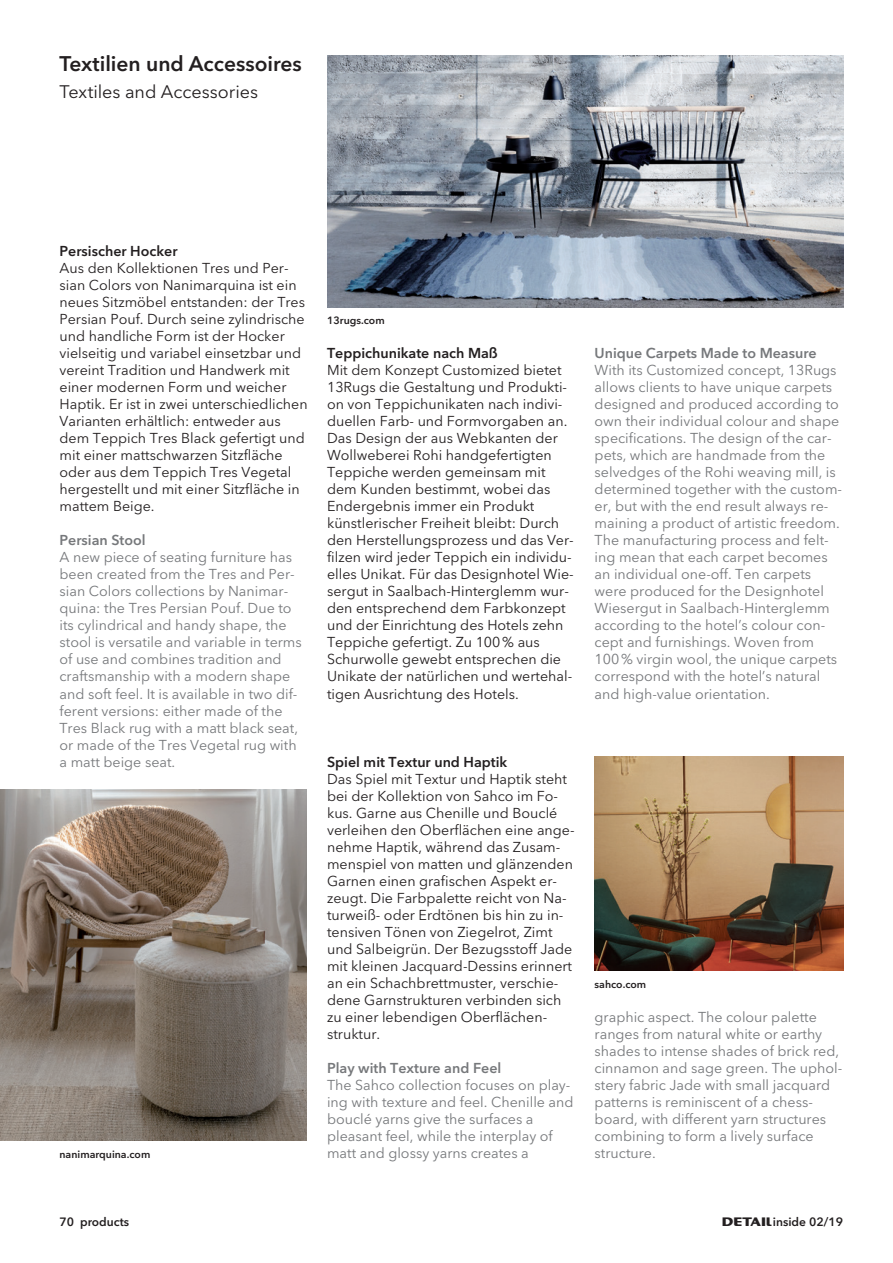
<style>
.page{position:relative;width:893px;height:1263px;background:#fff}
.page>*{position:absolute;margin:0;border:0;box-sizing:border-box;transform-origin:0 0}
.t1{font:600 21px "Avenir Next LT Pro";color:#231f20}
.t2{font:18px "Avenir Next LT Pro";color:#231f20}
.t3{font:14.25px/17px "Avenir Next LT Pro";color:#231f20}
.t4{font:14.25px/17px "Avenir Next LT Pro";color:#76787b}
.t5{font:600 14.25px "Avenir Next LT Pro";color:#231f20}
.t6{font:600 14.25px "Avenir Next LT Pro";color:#76787b}
.t7{font:600 12px "Avenir Next LT Pro";color:#231f20}
.t8{font:600 10.5px "Avenir Next LT Pro";color:#231f20}
.s1{font-family:"IIAD";font-weight:300}
</style>
<div class="page">
<img style="left:327px;top:55px;width:516px;height:252px">
<img style="left:0;top:790px;width:307px;height:351px">
<img style="left:595px;top:756px;width:248px;height:215px">
<h1 class="t1" style="left:60px;top:51px;width:244px">Textilien und Accessoires</h1>
<p class="t2" style="left:60px;top:81px;width:200px">Textiles and Accessories</p>
<p class="t5" style="left:60px;top:243px;width:120px">Persischer Hocker</p>
<p class="t3" style="left:60px;top:260px;width:250px">Aus den Kollektionen Tres und Per&shy;sian Colors von Nanimarquina ist ein neues Sitzmöbel entstanden: der Tres Persian Pouf. Durch seine zylindrische und handliche Form ist der Hocker vielseitig und variabel einsetzbar und vereint Tradition und Handwerk mit einer modernen Form und weicher Haptik. Er ist in zwei unterschiedlichen Varianten erhältlich: entweder aus dem Teppich Tres Black gefertigt und mit einer mattschwarzen Sitzfläche oder aus dem Teppich Tres Vegetal hergestellt und mit einer Sitzfläche in mattem Beige.</p>
<p class="t6" style="left:60px;top:532px;width:88px">Persian Stool</p>
<p class="t4" style="left:60px;top:549px;width:244px">A new piece of seating furniture has been created from the Tres and Per&shy;sian Colors collections by Nanimar&shy;quina: the Tres Persian Pouf. Due to its cylindrical and handy shape, the stool is versatile and variable in terms of use and combines tradition and craftsmanship with a modern shape and soft feel. It is available in two dif&shy;ferent versions: either made of the Tres Black rug with a matt black seat, or made of the Tres Vegetal rug with a matt beige seat.</p>
<p class="t8" style="left:60px;top:1148px;width:92px">nanimarquina.com</p>
<p class="t8" style="left:327px;top:314px;width:59px">13rugs.com</p>
<p class="t5" style="left:327px;top:345px;width:172px">Teppichunikate nach Maß</p>
<p class="t3" style="left:327px;top:362px;width:248px">Mit dem Konzept Customized bietet 13Rugs die Gestaltung und Produkti&shy;on von Teppichunikaten nach indivi&shy;duellen Farb- und Formvorgaben an.<br>Das Design der aus Webkanten der Wollweberei Rohi handgefertigten Teppiche werden gemeinsam mit dem Kunden bestimmt, wobei das Endergebnis immer ein Produkt künstlerischer Freiheit bleibt: Durch den Herstellungsprozess und das Ver&shy;filzen wird jeder Teppich ein individu&shy;elles Unikat. Für das Designhotel Wie&shy;sergut in Saalbach-Hinterglemm wur&shy;den entsprechend dem Farbkonzept und der Einrichtung des Hotels zehn Teppiche gefertigt. Zu 100% aus Schurwolle gewebt entsprechen die Unikate der natürlichen und wertehal&shy;tigen Ausrichtung des Hotels.</p>
<p class="t5" style="left:327px;top:753px;width:182px">Spiel mit Textur und Haptik</p>
<p class="t3" style="left:327px;top:770px;width:249px">Das Spiel mit Textur und Haptik steht bei der Kollektion von Sahco im Fo&shy;kus. Garne aus Chenille und Bouclé verleihen den Oberflächen eine ange&shy;nehme Haptik, während das Zusam&shy;menspiel von matten und glänzenden Garnen einen grafischen Aspekt er&shy;zeugt. Die Farbpalette reicht von Na&shy;turweiß- oder Erdtönen bis hin zu in&shy;tensiven Tönen von Ziegelrot, Zimt und Salbeigrün. Der Bezugsstoff Jade mit kleinen Jacquard-Dessins erinnert an ein Schachbrettmuster, verschie&shy;dene Garnstrukturen verbinden sich zu einer lebendigen Oberflächen&shy;struktur.</p>
<p class="t6" style="left:327px;top:1059px;width:176px">Play with Texture and Feel</p>
<p class="t4" style="left:327px;top:1076px;width:248px">The Sahco collection focuses on play&shy;ing with texture and feel. Chenille and bouclé yarns give the surfaces a pleasant feel, while the interplay of matt and glossy yarns creates a</p>
<p class="t6" style="left:595px;top:345px;width:224px">Unique Carpets Made to Measure</p>
<p class="t4" style="left:595px;top:362px;width:249px">With its Customized concept, 13Rugs allows clients to have unique carpets designed and produced according to own their individual colour and shape specifications. The design of the car&shy;pets, which are handmade from the selvedges of the Rohi weaving mill, is determined together with the custom&shy;er, but with the end result always re&shy;maining a product of artistic freedom.<br>The manufacturing process and felt&shy;ing mean that each carpet becomes an individual one-off. Ten carpets were produced for the Designhotel Wiesergut in Saalbach-Hinterglemm according to the hotel’s colour con&shy;cept and furnishings. Woven from 100% virgin wool, the unique carpets correspond with the hotel’s natural and high-value orientation.</p>
<p class="t8" style="left:595px;top:978px;width:53px">sahco.com</p>
<p class="t4" style="left:595px;top:1008px;width:249px">graphic aspect. The colour palette ranges from natural white or earthy shades to intense shades of brick red, cinnamon and sage green. The uphol&shy;stery fabric Jade with small jacquard patterns is reminiscent of a chess&shy;board, with different yarn structures combining to form a lively surface structure.</p>
<p class="t7" style="left:60px;top:1214px;width:71px">70 products</p>
<p class="t7" style="left:721px;top:1214px;width:123px"><span class="s1">∂</span>inside 02/19</p>
</div>
